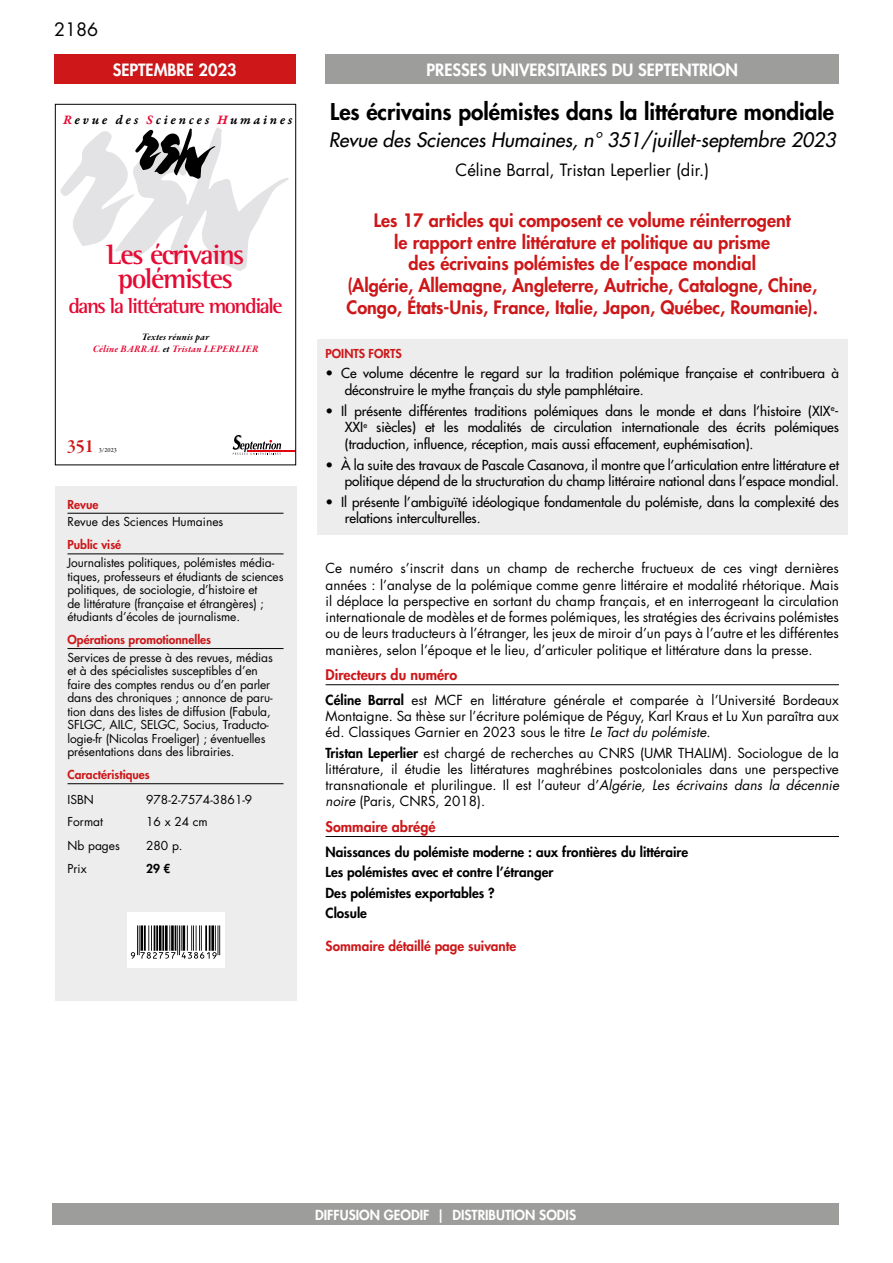
<style>
.page{position:relative;width:893px;height:1263px;background:#fff}
.page>*{position:absolute;margin:0;border:0;box-sizing:border-box;transform-origin:0 0}
.t1{font:700 28.65px/23.9px "Rotis Semi Serif Std";letter-spacing:-.05em;color:#e50a33;text-align:center}
.Titre_2{font:800 22.5px "Futura Std";color:#000}
.t2{font:700 21.75px "Rotis Semi Serif Std";letter-spacing:-.07em;color:#e50a33}
.adlocalsoustitre{font:italic 500 19.5px "Futura Std";color:#000}
.t3{font:19.05px "Garamond Premr Pro Smbd Subh";color:#cd1719}
.adlocalphrasedaccroche{font:800 18px/21.6px "Futura Std";color:#cd1719;text-align:center}
.t4{font:18px "Futura Std";color:#000}
.Date-parution{font:800 16.5px "Futura Std";color:#fff}
.adlocalauteur{font:16.5px "Futura Std";color:#000}
.T_b{font:800 14.25px "Futura Std";color:#cd1719}
.t5{font:13.8px "Garamond Premr Pro Smbd It Capt";letter-spacing:.19em;color:#000}
.t6{font:500 13.5px/16.5px "Futura Std";color:#000}
.txt_Normal{font:13.5px/16.2px "Futura Std";color:#000;text-align:justify}
.txt_Normal_sa{font:13.5px/16.2px "Futura Std";color:#000;text-align:justify}
.txt_Normal-2{font:800 13.5px "Futura Std";color:#000}
.t7{font:800 13.5px "Futura Std";color:#fff}
.txt_Normal-3{font:800 13.5px "Futura Std";color:#cd1719}
.technique{font:12px/13.5px "Futura Std";letter-spacing:-.01em;color:#000}
.Rubriques-technique{font:800 12px "Futura Std";color:#cd1719}
.T_b_Points-forts{font:800 12px "Futura Std";color:#cd1719}
.technique-2{font:800 12px "Futura Std";color:#000}
.t8{font:10.05px/12.1px "Garamond Premr Pro Bd It Subh";letter-spacing:.03em;color:#e50a33;text-align:center}
.t9{font:6.3px "Garamond Premr Pro";color:#000}
.s1{color:#e50a33}
.s2{color:#000}
.s3{font-weight:800}
.s4{font-style:italic}
</style>
<div class="page">
<div style="left:326px;top:54px;width:513px;height:30px;background:#9d9d9c"></div>
<div style="left:52px;top:1203px;width:787px;height:22px;background:#9d9d9c"></div>
<div style="left:55px;top:486px;width:241px;height:515px;background:#ededed"></div>
<hr style="left:68px;top:513px;width:216px;height:1px;background:#000">
<hr style="left:68px;top:553px;width:216px;height:1px;background:#000">
<hr style="left:68px;top:648px;width:216px;height:1px;background:#000">
<hr style="left:68px;top:783px;width:216px;height:1px;background:#000">
<div style="left:127px;top:913px;width:97px;height:55px;background:#fff"></div>
<svg style="left:131px;top:925px;width:89px;height:34px"></svg>
<div style="left:317px;top:339px;width:530px;height:29px;background:#ededed"></div>
<div style="left:317px;top:359px;width:530px;height:47px;background:#ededed"></div>
<div style="left:317px;top:396px;width:530px;height:64px;background:#ededed"></div>
<div style="left:317px;top:450px;width:530px;height:47px;background:#ededed"></div>
<div style="left:317px;top:487px;width:530px;height:47px;background:#ededed"></div>
<hr style="left:326px;top:684px;width:513px;height:1px;background:#000">
<hr style="left:326px;top:836px;width:513px;height:1px;background:#000">
<svg style="left:61px;top:127px;width:228px;height:144px"></svg>
<hr style="left:247px;top:451px;width:49px;height:1px;background:#e30613">
<svg style="left:233px;top:435px;width:48px;height:20px"></svg>
<div style="left:55px;top:104px;width:241px;height:361px;border:1px solid #000"></div>
<div style="left:54px;top:54px;width:242px;height:30px;background:#cd1719"></div>
<p class="t4" style="left:54px;top:18px;width:46px">2186</p>
<p class="Date-parution" style="left:113px;top:59px;width:126px">SEPTEMBRE 2023</p>
<p class="t5" style="left:63px;top:112px;width:231px"><span class="s1">R</span>evue des <span class="s1">S</span>ciences <span class="s1">H</span>umaines</p>
<p class="t1" style="left:106px;top:242px;width:140px">Les écrivains polémistes</p>
<p class="t2" style="left:68px;top:292px;width:216px">dans la littérature mondiale</p>
<p class="t8" style="left:93px;top:331px;width:167px"><span class="s2">Textes réunis par<br></span>Céline BARRAL <span class="s2">et</span> Tristan LEPERLIER</p>
<p class="t3" style="left:67px;top:435px;width:29px">351</p>
<p class="t9" style="left:99px;top:446px;width:20px">3/2023</p>
<p class="Rubriques-technique" style="left:68px;top:497px;width:32px">Revue</p>
<p class="technique" style="left:68px;top:515px;width:157px">Revue des Sciences Humaines</p>
<p class="Rubriques-technique" style="left:68px;top:537px;width:55px">Public visé</p>
<p class="technique" style="left:68px;top:556px;width:217px">Journalistes politiques, polémistes média&shy;tiques, professeurs et étudiants de sciences politiques, de sociologie, d’histoire et<br>de littérature (française et étrangères) ; étudiants d’écoles de journalisme.</p>
<p class="Rubriques-technique" style="left:68px;top:632px;width:145px">Opérations promotionnelles</p>
<p class="technique" style="left:68px;top:651px;width:207px">Services de presse à des revues, médias et à des spécialistes susceptibles d’en faire des comptes rendus ou d’en parler dans des chroniques ; annonce de paru&shy;tion dans des listes de diffusion (Fabula, SFLGC, AILC, SELGC, Socius, Traducto&shy;logie-fr (Nicolas Froeliger) ; éventuelles présentations dans des librairies.</p>
<p class="Rubriques-technique" style="left:68px;top:767px;width:84px">Caractéristiques</p>
<p class="technique" style="left:68px;top:792px;width:28px">ISBN</p>
<p class="technique" style="left:146px;top:792px;width:108px">978-2-7574-3861-9</p>
<p class="technique" style="left:68px;top:815px;width:37px">Format</p>
<p class="technique" style="left:146px;top:815px;width:63px">16 x 24 cm</p>
<p class="technique" style="left:68px;top:839px;width:54px">Nb pages</p>
<p class="technique" style="left:146px;top:839px;width:38px">280 p.</p>
<p class="technique" style="left:68px;top:862px;width:21px">Prix</p>
<p class="technique-2" style="left:146px;top:861px;width:26px">29 €</p>
<p class="Date-parution" style="left:427px;top:59px;width:313px">PRESSES UNIVERSITAIRES DU SEPTENTRION</p>
<p class="Titre_2" style="left:330px;top:97px;width:505px">Les écrivains polémistes dans la littérature mondiale</p>
<p class="adlocalsoustitre" style="left:329px;top:128px;width:509px">Revue des Sciences Humaines, n° 351/juillet-septembre 2023</p>
<p class="adlocalauteur" style="left:455px;top:159px;width:255px">Céline Barral, Tristan Leperlier (dir.)</p>
<p class="adlocalphrasedaccroche" style="left:347px;top:210px;width:473px">Les 17 articles qui composent ce volume réinterrogent<br>le rapport entre littérature et politique au prisme<br>des écrivains polémistes de l’espace mondial<br>(Algérie, Allemagne, Angleterre, Autriche, Catalogne, Chine, Congo, États-Unis, France, Italie, Japon, Québec, Roumanie).</p>
<p class="T_b_Points-forts" style="left:326px;top:346px;width:78px">POINTS FORTS</p>
<p class="t6" style="left:345px;top:365px;width:496px;text-indent:-19px">• Ce volume décentre le regard sur la tradition polémique française et contribuera à déconstruire le mythe français du style pamphlétaire.</p>
<p class="t6" style="left:345px;top:403px;width:496px;text-align:justify;text-indent:-19px">• Il présente différentes traditions polémiques dans le monde et dans l’histoire (XIX<sup>e</sup>-XXI<sup>e</sup> siècles) et les modalités de circulation internationale des écrits polémiques (traduction, influence, réception, mais aussi effacement, euphémisation).</p>
<p class="t6" style="left:326px;top:456px;width:515px;text-align:right">• À la suite des travaux de Pascale Casanova, il montre que l’articulation entre littérature et politique dépend de la structuration du champ littéraire national dans l’espace mondial.</p>
<p class="t6" style="left:345px;top:494px;width:496px;text-indent:-19px">• Il présente l’ambiguïté idéologique fondamentale du polémiste, dans la complexité des relations interculturelles.</p>
<p class="txt_Normal" style="left:326px;top:561px;width:515px">Ce numéro s’inscrit dans un champ de recherche fructueux de ces vingt dernières années : l’analyse de la polémique comme genre littéraire et modalité rhétorique. Mais il déplace la perspective en sortant du champ français, et en interrogeant la circulation internationale de modèles et de formes polémiques, les stratégies des écrivains polémistes ou de leurs traducteurs à l’étranger, les jeux de miroir d’un pays à l’autre et les différentes manières, selon l’époque et le lieu, d’articuler politique et littérature dans la presse.</p>
<p class="T_b" style="left:326px;top:666px;width:133px">Directeurs du numéro</p>
<p class="txt_Normal_sa" style="left:326px;top:692px;width:515px"><span class="s3">Céline Barral</span> est MCF en littérature générale et comparée à l’Université Bordeaux Montaigne. Sa thèse sur l’écriture polémique de Péguy, Karl Kraus et Lu Xun paraîtra aux éd. Classiques Garnier en 2023 sous le titre <span class="s4">Le Tact du polémiste</span>.</p>
<p class="txt_Normal_sa" style="left:326px;top:745px;width:515px"><span class="s3">Tristan Leperlier</span> est chargé de recherches au CNRS (UMR THALIM). Sociologue de la littérature, il étudie les littératures maghrébines postcoloniales dans une perspective transnationale et plurilingue. Il est l’auteur d’<span class="s4">Algérie, Les écrivains dans la décennie noire</span> (Paris, CNRS, 2018).</p>
<p class="T_b" style="left:326px;top:818px;width:111px">Sommaire abrégé</p>
<p class="txt_Normal-2" style="left:326px;top:843px;width:364px">Naissances du polémiste moderne : aux frontières du littéraire</p>
<p class="txt_Normal-2" style="left:326px;top:863px;width:229px">Les polémistes avec et contre l’étranger</p>
<p class="txt_Normal-2" style="left:326px;top:884px;width:171px">Des polémistes exportables ?</p>
<p class="txt_Normal-2" style="left:326px;top:904px;width:43px">Closule</p>
<p class="txt_Normal-3" style="left:326px;top:938px;width:192px">Sommaire détaillé page suivante</p>
<p class="t7" style="left:315px;top:1206px;width:262px">DIFFUSION GEODIF | DISTRIBUTION SODIS</p>
</div>
